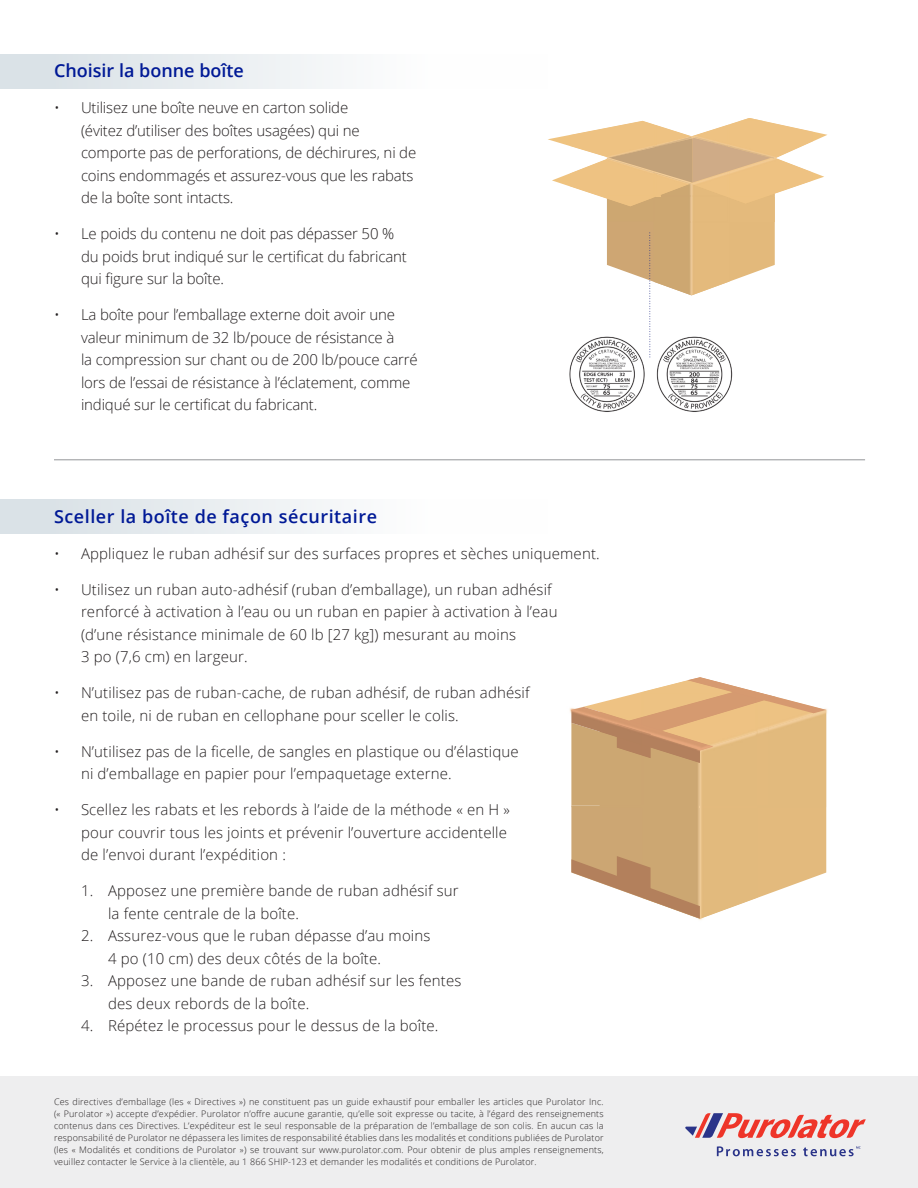
<style>
.page{position:relative;width:918px;height:1188px;background:#fff}
.page>*{position:absolute;margin:0;border:0;box-sizing:border-box;transform-origin:0 0}
.Body_Copy{font:600 18px "Open Sans";letter-spacing:.03em;color:#001996}
.Body_Copy-2{font:600 18px "Open Sans";color:#001996}
.t1{font:300 15px/22.5px "Open Sans";letter-spacing:.01em;color:#231f20}
.t2{font:300 15px/22.5px "Open Sans";letter-spacing:-.01em;color:#231f20}
.Body_Copy-3{font:300 9px/12px "Open Sans";letter-spacing:.02em;color:#231f20;text-align:justify}
</style>
<div class="page">
<svg style="left:571px;top:677px;width:255px;height:242px"></svg>
<img style="left:643px;top:690px;width:81px;height:2px">
<div style="left:643px;top:763px;width:57px;height:42px;background:#cca772"></div>
<div style="left:700px;top:746px;width:56px;height:59px;background:#e2ba7d"></div>
<img style="left:713px;top:731px;width:43px;height:15px">
<img style="left:641px;top:692px;width:115px;height:39px">
<img style="left:641px;top:724px;width:72px;height:26px">
<img style="left:724px;top:690px;width:32px;height:8px">
<img style="left:641px;top:732px;width:59px;height:31px">
<div style="left:0;top:1076px;width:918px;height:112px;background:#eeeeef"></div>
<div style="left:0;top:54px;width:548px;height:35px;background:linear-gradient(to right,#d8e0e6,#fff)"></div>
<hr style="left:54px;top:459px;width:811px;height:1px;background:#939598">
<div style="left:0;top:500px;width:548px;height:34px;background:linear-gradient(to right,#d8e0e6,#fff)"></div>
<img style="left:569px;top:358px;width:164px;height:54px">
<svg style="left:548px;top:118px;width:279px;height:240px"></svg>
<svg style="left:685px;top:1113px;width:181px;height:25px"></svg>
<svg style="left:717px;top:1146px;width:79px;height:10px"></svg>
<svg style="left:803px;top:1146px;width:58px;height:10px"></svg>
<p class="Body_Copy-2" style="left:54px;top:59px;width:192px">Choisir la bonne boîte</p>
<p class="t2" style="left:81px;top:96px;width:337px;text-indent:-27px">• Utilisez une boîte neuve en carton solide<br>(évitez d’utiliser des boîtes usagées) qui ne comporte pas de perforations, de déchirures, ni de coins endommagés et assurez-vous que les rabats de la boîte sont intacts.</p>
<p class="t2" style="left:81px;top:222px;width:327px;text-indent:-27px">• Le poids du contenu ne doit pas dépasser 50 % du poids brut indiqué sur le certificat du fabricant qui figure sur la boîte.</p>
<p class="t2" style="left:81px;top:303px;width:338px;text-indent:-27px">• La boîte pour l’emballage externe doit avoir une valeur minimum de 32 lb/pouce de résistance à<br>la compression sur chant ou de 200 lb/pouce carré lors de l’essai de résistance à l’éclatement, comme indiqué sur le certificat du fabricant.</p>
<p class="Body_Copy" style="left:54px;top:504px;width:325px">Sceller la boîte de façon sécuritaire</p>
<p class="t1" style="left:54px;top:542px;width:547px">• Appliquez le ruban adhésif sur des surfaces propres et sèches uniquement.</p>
<p class="t1" style="left:81px;top:578px;width:478px;text-indent:-27px">• Utilisez un ruban auto-adhésif (ruban d’emballage), un ruban adhésif renforcé à activation à l’eau ou un ruban en papier à activation à l’eau (d’une résistance minimale de 60 lb [27 kg]) mesurant au moins<br>3 po (7,6 cm) en largeur.</p>
<p class="t1" style="left:81px;top:681px;width:450px;text-indent:-27px">• N’utilisez pas de ruban-cache, de ruban adhésif, de ruban adhésif en toile, ni de ruban en cellophane pour sceller le colis.</p>
<p class="t1" style="left:81px;top:740px;width:439px;text-indent:-27px">• N’utilisez pas de la ficelle, de sangles en plastique ou d’élastique ni d’emballage en papier pour l’empaquetage externe.</p>
<p class="t1" style="left:81px;top:798px;width:431px;text-indent:-27px">• Scellez les rabats et les rebords à l’aide de la méthode « en H » pour couvrir tous les joints et prévenir l’ouverture accidentelle de l’envoi durant l’expédition :</p>
<p class="t1" style="left:108px;top:879px;width:352px;text-indent:-27px">1. Apposez une première bande de ruban adhésif sur la fente centrale de la boîte.</p>
<p class="t1" style="left:108px;top:924px;width:324px;text-indent:-27px">2. Assurez-vous que le ruban dépasse d’au moins<br>4 po (10 cm) des deux côtés de la boîte.</p>
<p class="t1" style="left:108px;top:969px;width:355px;text-indent:-27px">3. Apposez une bande de ruban adhésif sur les fentes des deux rebords de la boîte.</p>
<p class="t1" style="left:81px;top:1014px;width:359px">4. Répétez le processus pour le dessus de la boîte.</p>
<p class="Body_Copy-3" style="left:54px;top:1096px;width:551px">Ces directives d’emballage (les « Directives ») ne constituent pas un guide exhaustif pour emballer les articles que Purolator Inc. (« Purolator ») accepte d’expédier. Purolator n’offre aucune garantie, qu’elle soit expresse ou tacite, à l’égard des renseignements contenus dans ces Directives. L’expéditeur est le seul responsable de la préparation de l’emballage de son colis. En aucun cas la responsabilité de Purolator ne dépassera les limites de responsabilité établies dans les modalités et conditions publiées de Purolator (les « Modalités et conditions de Purolator ») se trouvant sur www.purolator.com. Pour obtenir de plus amples renseignements, veuillez contacter le Service à la clientèle, au 1 866 SHIP-123 et demander les modalités et conditions de Purolator.</p>
</div>
